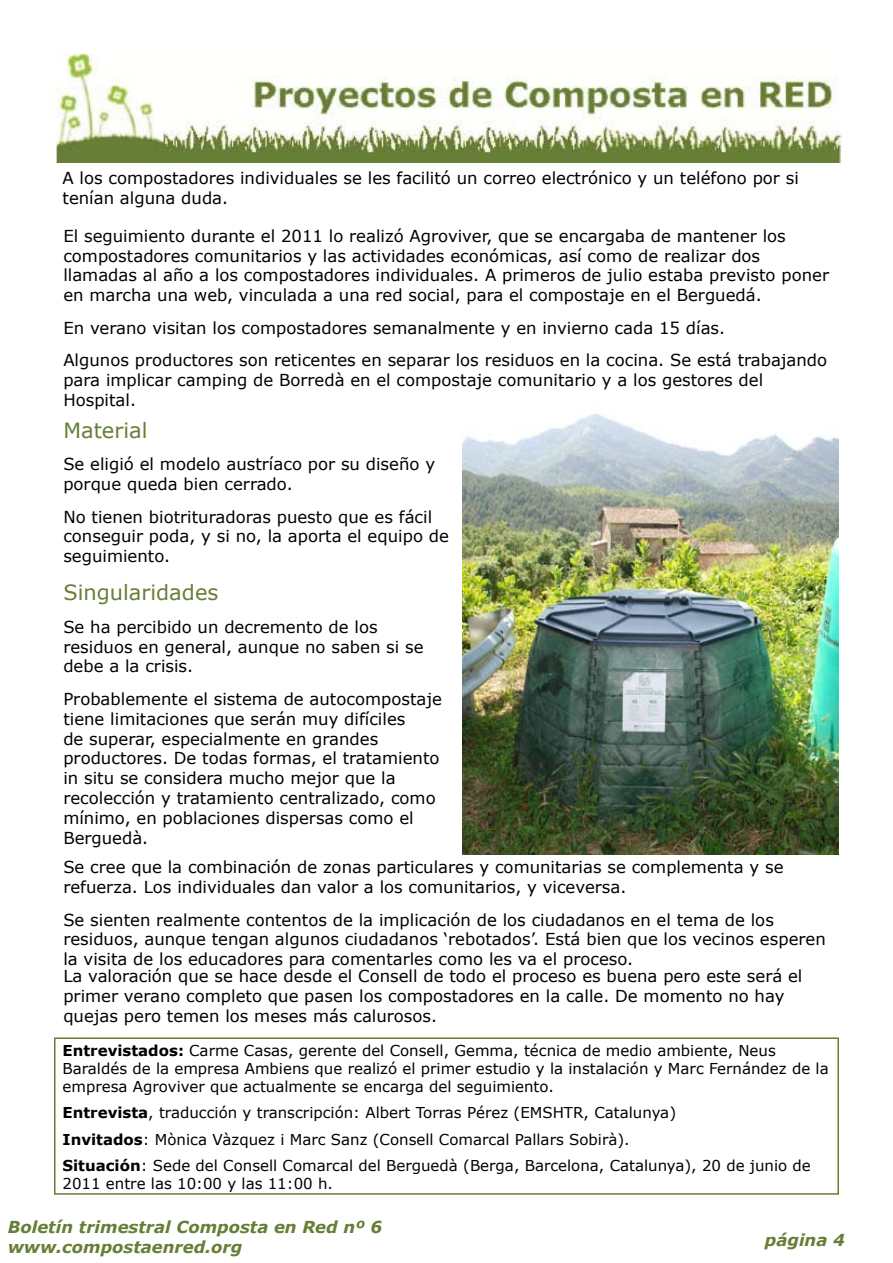
<style>
.page{position:relative;width:893px;height:1263px;background:#fff}
.page>*{position:absolute;margin:0;border:0;box-sizing:border-box;transform-origin:0 0}
.t1{font:21px "Verdana";color:#677e36}
.t2{font:16.5px/19.8px "Verdana";color:#000}
.t3{font:italic 700 16.5px/19.8px "Verdana";color:#677e36}
.t4{font:15px/18px "Verdana";color:#000}
.s1{font-weight:700}
</style>
<div class="page">
<img style="left:46px;top:55px;width:796px;height:108px">
<img style="left:462px;top:413px;width:377px;height:442px">
<div style="left:54px;top:1037px;width:785px;height:158px;border:2px solid #677e36"></div>
<p class="t2" style="left:62px;top:168px;width:738px">A los compostadores individuales se les facilitó un correo electrónico y un teléfono por si tenían alguna duda.</p>
<p class="t2" style="left:63px;top:225px;width:767px">El seguimiento durante el 2011 lo realizó Agroviver, que se encargaba de mantener los compostadores comunitarios y las actividades económicas, así como de realizar dos llamadas al año a los compostadores individuales. A primeros de julio estaba previsto poner en marcha una web, vinculada a una red social, para el compostaje en el Berguedá.</p>
<p class="t2" style="left:63px;top:311px;width:765px;line-height:32.5px">En verano visitan los compostadores semanalmente y en invierno cada 15 días.<br>Algunos productores son reticentes en separar los residuos en la cocina. Se está trabajando</p>
<p class="t2" style="left:63px;top:370px;width:701px">para implicar camping de Borredà en el compostaje comunitario y a los gestores del<br>Hospital.</p>
<p class="t1" style="left:63px;top:417px;width:86px">Material</p>
<p class="t2" style="left:63px;top:454px;width:373px">Se eligió el modelo austríaco por su diseño y porque queda bien cerrado.</p>
<p class="t2" style="left:63px;top:506px;width:387px">No tienen biotrituradoras puesto que es fácil conseguir poda, y si no, la aporta el equipo de seguimiento.</p>
<p class="t1" style="left:63px;top:579px;width:157px">Singularidades</p>
<p class="t2" style="left:63px;top:616px;width:362px">Se ha percibido un decremento de los residuos en general, aunque no saben si se debe a la crisis.</p>
<p class="t2" style="left:63px;top:688px;width:380px">Probablemente el sistema de autocompostaje tiene limitaciones que serán muy difíciles<br>de superar, especialmente en grandes productores. De todas formas, el tratamiento in situ se considera mucho mejor que la recolección y tratamiento centralizado, como mínimo, en poblaciones dispersas como el Berguedà.</p>
<p class="t2" style="left:63px;top:857px;width:722px">Se cree que la combinación de zonas particulares y comunitarias se complementa y se refuerza. Los individuales dan valor a los comunitarios, y viceversa.</p>
<p class="t2" style="left:63px;top:909px;width:764px">Se sienten realmente contentos de la implicación de los ciudadanos en el tema de los residuos, aunque tengan algunos ciudadanos ‘rebotados’. Está bien que los vecinos esperen la visita de los educadores para comentarles como les va el proceso.</p>
<p class="t2" style="left:63px;top:966px;width:741px">La valoración que se hace desde el Consell de todo el proceso es buena pero este será el primer verano completo que pasen los compostadores en la calle. De momento no hay quejas pero temen los meses más calurosos.</p>
<p class="t4" style="left:63px;top:1041px;width:768px"><span class="s1">Entrevistados:</span> Carme Casas, gerente del Consell, Gemma, técnica de medio ambiente, Neus<br>Baraldés de la empresa Ambiens que realizó el primer estudio y la instalación y Marc Fernández de la empresa Agroviver que actualmente se encarga del seguimiento.</p>
<p class="t4" style="left:63px;top:1099px;width:750px;line-height:26.5px"><span class="s1">Entrevista</span>, traducción y transcripción: Albert Torras Pérez (EMSHTR, Catalunya)<br><span class="s1">Invitados</span>: Mònica Vàzquez i Marc Sanz (Consell Comarcal Pallars Sobirà).<br><span class="s1">Situación</span>: Sede del Consell Comarcal del Berguedà (Berga, Barcelona, Catalunya), 20 de junio de</p>
<p class="t4" style="left:63px;top:1174px;width:272px">2011 entre las 10:00 y las 11:00 h.</p>
<p class="t3" style="left:8px;top:1216px;width:376px">Boletín trimestral Composta en Red nº 6 www.compostaenred.org</p>
<p class="t3" style="left:765px;top:1229px;width:81px">página 4</p>
</div>
